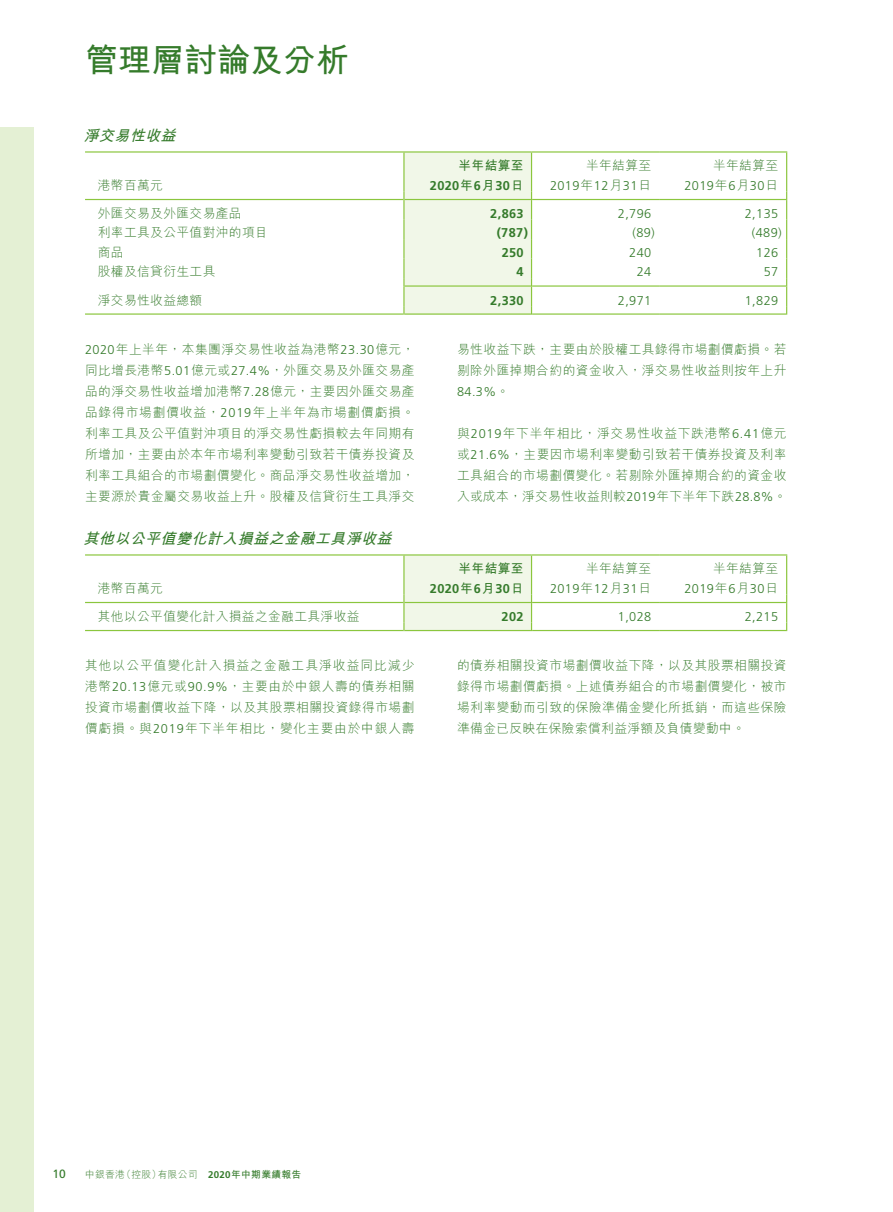
<style>
.page{position:relative;width:893px;height:1212px;background:#fff}
.page>*{position:absolute;margin:0;border:0;box-sizing:border-box;transform-origin:0 0}
.t1{font:700 33px "M Hei HK";color:#357b2b}
.t2{font:italic 700 15px "M Hei HK";color:#357b2b}
.t3{font:300 12.75px/21px "M Hei HK";letter-spacing:.035em;color:#357b2b;text-align:justify}
.t4{font:300 12.75px "Frutiger LT Std";letter-spacing:.03em;color:#357b2b}
.t5{font:700 12.75px "Frutiger LT Std";letter-spacing:.03em;color:#357b2b}
.t6{font:700 12.75px "M Hei HK";letter-spacing:.03em;color:#357b2b}
.t7{font:12px "Frutiger LT Std";color:#357b2b}
.t8{font:300 9.75px "M Hei HK";letter-spacing:.03em;color:#357b2b}
.s1{font-family:"M Hei HK"}
.s2{font-family:"Frutiger LT Std"}
.s3{font-family:"Frutiger LT Std";font-weight:700}
.s4{font-weight:700}
</style>
<div class="page">
<div style="left:0;top:128px;width:34px;height:1084px;background:#e4f0d4"></div>
<hr style="left:85px;top:151px;width:319px;height:2px;background:#8bc63e">
<hr style="left:404px;top:151px;width:127px;height:2px;background:#8bc63e">
<hr style="left:531px;top:151px;width:128px;height:2px;background:#8bc63e">
<hr style="left:659px;top:151px;width:128px;height:2px;background:#8bc63e">
<hr style="left:786px;top:153px;width:1px;height:39px;background:#8bc63e">
<svg style="left:786px;top:192px;width:1px;height:123px"></svg>
<div style="left:403px;top:152px;width:129px;height:163px;background:#f1f7e8"></div>
<hr style="left:85px;top:199px;width:318px;height:1px;background:#8bc63e">
<hr style="left:405px;top:199px;width:126px;height:1px;background:#8bc63e">
<hr style="left:532px;top:199px;width:127px;height:1px;background:#8bc63e">
<hr style="left:659px;top:199px;width:127px;height:1px;background:#8bc63e">
<hr style="left:405px;top:285px;width:126px;height:2px;background:#8bc63e">
<hr style="left:532px;top:285px;width:127px;height:2px;background:#8bc63e">
<hr style="left:659px;top:285px;width:127px;height:2px;background:#8bc63e">
<hr style="left:85px;top:313px;width:318px;height:2px;background:#8bc63e">
<hr style="left:405px;top:313px;width:126px;height:2px;background:#8bc63e">
<hr style="left:532px;top:313px;width:127px;height:2px;background:#8bc63e">
<hr style="left:659px;top:313px;width:127px;height:2px;background:#8bc63e">
<hr style="left:85px;top:554px;width:319px;height:1px;background:#8bc63e">
<hr style="left:404px;top:554px;width:127px;height:1px;background:#8bc63e">
<hr style="left:531px;top:554px;width:128px;height:1px;background:#8bc63e">
<hr style="left:659px;top:554px;width:128px;height:1px;background:#8bc63e">
<hr style="left:786px;top:555px;width:1px;height:39px;background:#8bc63e">
<svg style="left:403px;top:555px;width:129px;height:76px;background:#eef5e3"></svg>
<svg style="left:786px;top:594px;width:1px;height:37px"></svg>
<hr style="left:85px;top:602px;width:318px;height:1px;background:#8bc63e">
<hr style="left:405px;top:602px;width:126px;height:1px;background:#8bc63e">
<hr style="left:532px;top:602px;width:127px;height:1px;background:#8bc63e">
<hr style="left:659px;top:602px;width:127px;height:1px;background:#8bc63e">
<hr style="left:85px;top:630px;width:318px;height:1px;background:#8bc63e">
<hr style="left:405px;top:630px;width:126px;height:1px;background:#8bc63e">
<hr style="left:532px;top:630px;width:127px;height:1px;background:#8bc63e">
<hr style="left:659px;top:630px;width:127px;height:1px;background:#8bc63e">
<h1 class="t1" style="left:85px;top:36px;width:265px">管理層討論及分析</h1>
<p class="t2" style="left:84px;top:125px;width:99px">淨交易性收益</p>
<p class="t3" style="left:98px;top:175px;width:67px">港幣百萬元</p>
<p class="t6" style="left:458px;top:157px;width:67px">半年結算至</p>
<p class="t5" style="left:430px;top:178px;width:95px">2020<span class="s1">年</span>6<span class="s1">月</span>30<span class="s1">日</span></p>
<p class="t3" style="left:586px;top:155px;width:67px">半年結算至</p>
<p class="t4" style="left:550px;top:178px;width:103px">2019<span class="s1">年</span>12<span class="s1">月</span>31<span class="s1">日</span></p>
<p class="t3" style="left:713px;top:155px;width:67px">半年結算至</p>
<p class="t4" style="left:684px;top:178px;width:95px">2019<span class="s1">年</span>6<span class="s1">月</span>30<span class="s1">日</span></p>
<p class="t3" style="left:98px;top:203px;width:145px">外匯交易及外匯交易產品</p>
<p class="t5" style="left:490px;top:206px;width:35px">2,863</p>
<p class="t4" style="left:618px;top:206px;width:35px">2,796</p>
<p class="t4" style="left:745px;top:206px;width:35px">2,135</p>
<p class="t3" style="left:98px;top:222px;width:172px">利率工具及公平值對沖的項目</p>
<p class="t5" style="left:497px;top:226px;width:33px">(787)</p>
<p class="t4" style="left:632px;top:226px;width:24px">(89)</p>
<p class="t4" style="left:752px;top:226px;width:31px">(489)</p>
<p class="t3" style="left:98px;top:242px;width:27px">商品</p>
<p class="t5" style="left:502px;top:245px;width:23px">250</p>
<p class="t4" style="left:629px;top:245px;width:23px">240</p>
<p class="t4" style="left:756px;top:245px;width:23px">126</p>
<p class="t3" style="left:98px;top:261px;width:119px">股權及信貸衍生工具</p>
<p class="t5" style="left:517px;top:265px;width:9px">4</p>
<p class="t4" style="left:637px;top:265px;width:16px">24</p>
<p class="t4" style="left:764px;top:265px;width:16px">57</p>
<p class="t3" style="left:98px;top:289px;width:106px">淨交易性收益總額</p>
<p class="t5" style="left:490px;top:293px;width:35px">2,330</p>
<p class="t4" style="left:618px;top:293px;width:35px">2,971</p>
<p class="t4" style="left:745px;top:293px;width:35px">1,829</p>
<p class="t3" style="left:85px;top:339px;width:331px"><span class="s2">2020</span>年上半年，本集團淨交易性收益為港幣<span class="s2">23.30</span>億元，同比增長港幣<span class="s2">5.01</span>億元或<span class="s2">27.4%</span>，外匯交易及外匯交易產品的淨交易性收益增加港幣<span class="s2">7.28</span>億元，主要因外匯交易產品錄得市場劃價收益，<span class="s2">2019</span>年上半年為市場劃價虧損。利率工具及公平值對沖項目的淨交易性虧損較去年同期有所增加，主要由於本年市場利率變動引致若干債券投資及利率工具組合的市場劃價變化。商品淨交易性收益增加，主要源於貴金屬交易收益上升。股權及信貸衍生工具淨交</p>
<p class="t3" style="left:457px;top:339px;width:331px">易性收益下跌，主要由於股權工具錄得市場劃價虧損。若剔除外匯掉期合約的資金收入，淨交易性收益則按年上升</p>
<p class="t4" style="left:457px;top:384px;width:54px">84.3%<span class="s1">。</span></p>
<p class="t3" style="left:457px;top:423px;width:331px">與<span class="s2">2019</span>年下半年相比，淨交易性收益下跌港幣<span class="s2">6.41</span>億元或<span class="s2">21.6%</span>，主要因市場利率變動引致若干債券投資及利率工具組合的市場劃價變化。若剔除外匯掉期合約的資金收入或成本，淨交易性收益則較<span class="s2">2019</span>年下半年下跌<span class="s2">28.8%</span>。</p>
<p class="t2" style="left:83px;top:527px;width:315px">其他以公平值變化計入損益之金融工具淨收益</p>
<p class="t3" style="left:98px;top:578px;width:67px">港幣百萬元</p>
<p class="t6" style="left:458px;top:559px;width:67px">半年結算至</p>
<p class="t5" style="left:430px;top:581px;width:95px">2020<span class="s1">年</span>6<span class="s1">月</span>30<span class="s1">日</span></p>
<p class="t3" style="left:586px;top:558px;width:67px">半年結算至</p>
<p class="t4" style="left:550px;top:581px;width:103px">2019<span class="s1">年</span>12<span class="s1">月</span>31<span class="s1">日</span></p>
<p class="t3" style="left:713px;top:558px;width:67px">半年結算至</p>
<p class="t4" style="left:684px;top:581px;width:95px">2019<span class="s1">年</span>6<span class="s1">月</span>30<span class="s1">日</span></p>
<p class="t3" style="left:98px;top:606px;width:263px">其他以公平值變化計入損益之金融工具淨收益</p>
<p class="t5" style="left:502px;top:609px;width:23px">202</p>
<p class="t4" style="left:618px;top:609px;width:35px">1,028</p>
<p class="t4" style="left:745px;top:609px;width:35px">2,215</p>
<p class="t3" style="left:85px;top:654px;width:331px">其他以公平值變化計入損益之金融工具淨收益同比減少港幣<span class="s2">20.13</span>億元或<span class="s2">90.9%</span>，主要由於中銀人壽的債券相關投資市場劃價收益下降，以及其股票相關投資錄得市場劃價虧損。與<span class="s2">2019</span>年下半年相比，變化主要由於中銀人壽</p>
<p class="t3" style="left:457px;top:654px;width:331px">的債券相關投資市場劃價收益下降，以及其股票相關投資錄得市場劃價虧損。上述債券組合的市場劃價變化，被市場利率變動而引致的保險準備金變化所抵銷，而這些保險準備金已反映在保險索償利益淨額及負債變動中。</p>
<p class="t7" style="left:52px;top:1167px;width:15px">10</p>
<p class="t8" style="left:85px;top:1169px;width:218px">中銀香港（控股）有限公司 <span class="s3">2020</span><span class="s4">年中期業績報告</span></p>
</div>
